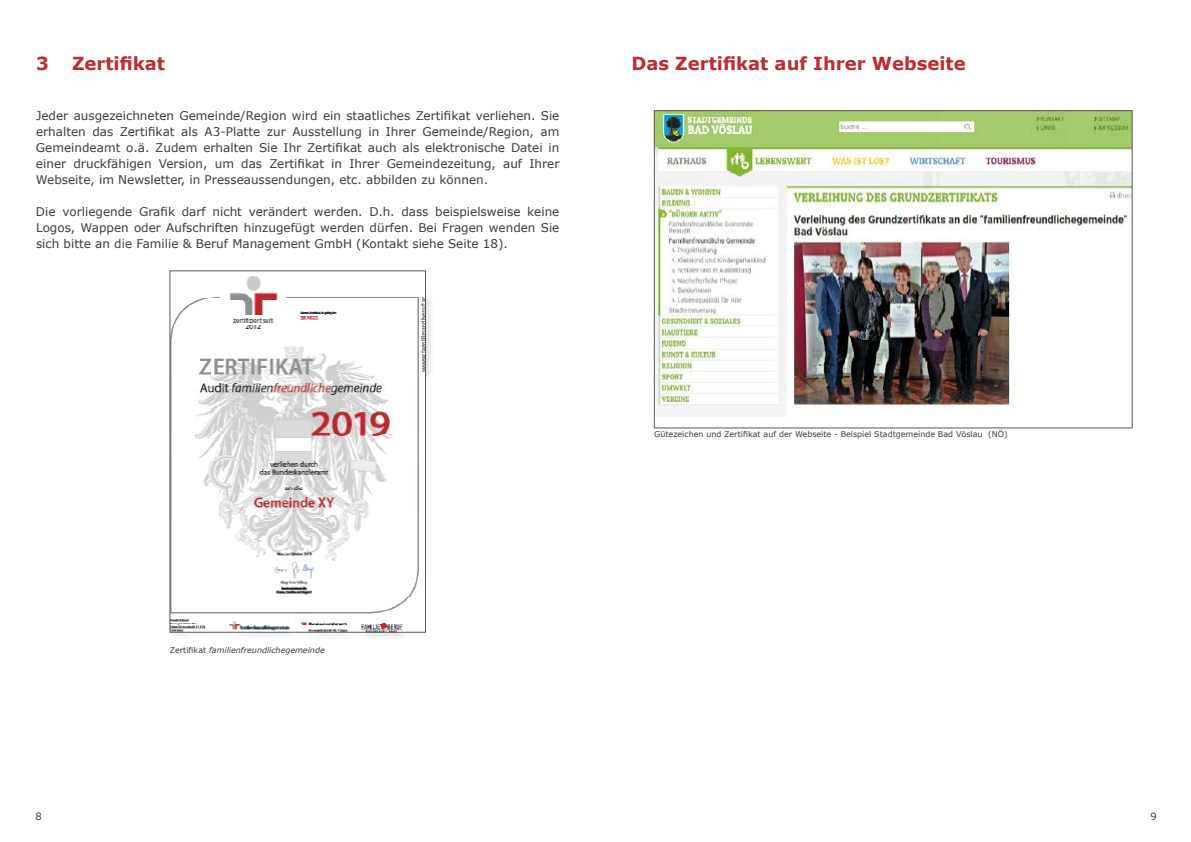
<style>
.page{position:relative;width:1191px;height:842px;background:#fff}
.page>*{position:absolute;margin:0;border:0;box-sizing:border-box;transform-origin:0 0}
.t1{font:700 18px "Verdana";color:#be2b31}
.t2{font:12px/16px "Verdana";color:#3c3c3b;text-align:justify}
.t3{font:10px "Verdana";color:#3c3c3b}
.t4{font:8px "Verdana";color:#3c3c3b}
.t5{font:italic 8px "Verdana";color:#3c3c3b}
.s1{font-style:normal}
</style>
<div class="page">
<img style="left:656px;top:113px;width:474px;height:303px">
<div style="left:168px;top:269px;width:266px;height:372px;background:#000;opacity:.2"></div>
<img style="left:172px;top:273px;width:252px;height:357px">
<div style="left:170px;top:271px;width:256px;height:361px;border:1px solid #575756"></div>
<h1 class="t1" style="left:36px;top:52px;width:14px">3</h1>
<h1 class="t1" style="left:72px;top:52px;width:95px">Zertifikat</h1>
<p class="t2" style="left:36px;top:108px;width:525px">Jeder ausgezeichneten Gemeinde/Region wird ein staatliches Zertifikat verliehen. Sie erhalten das Zertifikat als A3-Platte zur Ausstellung in Ihrer Gemeinde/Region, am Gemeindeamt o.ä. Zudem erhalten Sie Ihr Zertifikat auch als elektronische Datei in einer druckfähigen Version, um das Zertifikat in Ihrer Gemeindezeitung, auf Ihrer Webseite, im Newsletter, in Presseaussendungen, etc. abbilden zu können.</p>
<p class="t2" style="left:36px;top:204px;width:525px">Die vorliegende Grafik darf nicht verändert werden. D.h. dass beispielsweise keine Logos, Wappen oder Aufschriften hinzugefügt werden dürfen. Bei Fragen wenden Sie sich bitte an die Familie &amp; Beruf Management GmbH (Kontakt siehe Seite 18).</p>
<h1 class="t1" style="left:631px;top:52px;width:336px">Das Zertifikat auf Ihrer Webseite</h1>
<p class="t4" style="left:654px;top:429px;width:355px">Gütezeichen und Zertifikat auf der Webseite - Beispiel Stadtgemeinde Bad Vöslau (NÖ)</p>
<p class="t5" style="left:170px;top:644px;width:156px"><span class="s1">Zertifikat</span> familienfreundlichegemeinde</p>
<p class="t3" style="left:35px;top:809px;width:8px">8</p>
<p class="t3" style="left:1150px;top:809px;width:8px">9</p>
</div>
